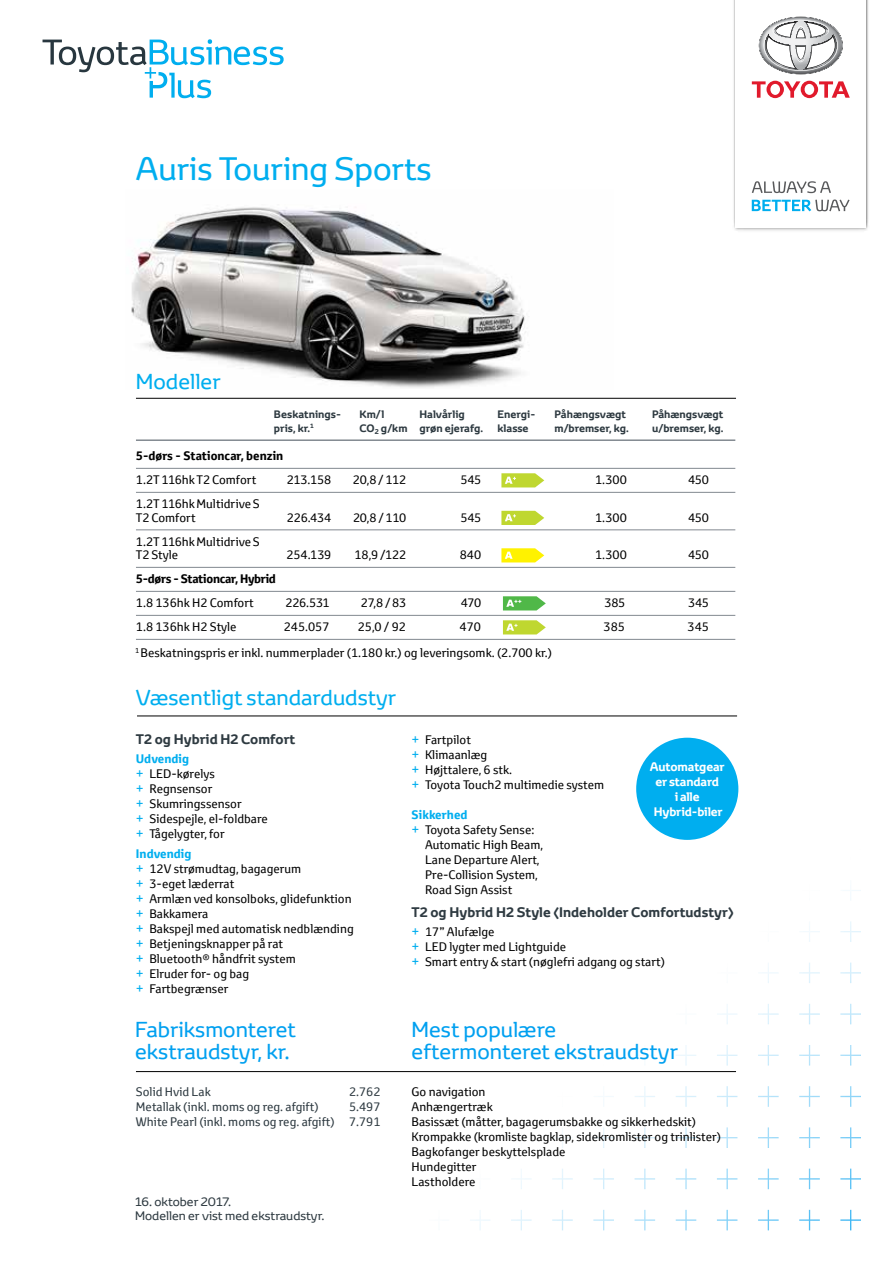
<style>
.page{position:relative;width:893px;height:1263px;background:#fff}
.page>*{position:absolute;margin:0;border:0;box-sizing:border-box;transform-origin:0 0}
.t1{font:31.5px "Toyota Display";color:#00aeef}
.t2{font:21px/22.5px "Toyota Display";color:#00a0f0}
.t3{font:21px "Toyota Display";color:#00aeef}
.t4{font:700 13.5px "Toyota Display";color:#2e3a41}
.t5{font:12px/15px "Toyota Text";color:#000}
.t6{font:12px/15px "Toyota Text";color:#2e3a41;text-align:right}
.t7{font:700 12px "Toyota Text";letter-spacing:-.01em;color:#000}
.t8{font:12px/14.4px "Toyota Display";color:#2e3a41}
.t9{font:700 12px/15px "Toyota Display";letter-spacing:-.015em;color:#fff;text-align:center}
.t10{font:700 12px "Toyota Text";color:#00aeef}
.t11{font:700 10.5px "Toyota Display";color:#2e3a41}
.s1{font-weight:700;color:#00aeef}
.s2{font-size:13.5px;color:#00aeef}
</style>
<div class="page">
<svg style="left:43px;top:39px;width:241px;height:59px"></svg>
<img style="left:733px;top:0;width:136px;height:231px">
<div style="left:735px;top:0;width:131px;height:227px;background:#fff"></div>
<svg style="left:752px;top:81px;width:98px;height:17px"></svg>
<svg style="left:759px;top:17px;width:84px;height:57px"></svg>
<svg style="left:733px;top:180px;width:128px;height:51px"></svg>
<img style="left:131px;top:207px;width:395px;height:181px">
<hr style="left:137px;top:715px;width:600px;height:1px;background:#000">
<hr style="left:136px;top:1071px;width:600px;height:1px;background:#000">
<hr style="left:136px;top:439px;width:599px;height:2px;background:#828990">
<hr style="left:136px;top:468px;width:599px;height:1px;background:#828990">
<hr style="left:136px;top:492px;width:599px;height:1px;background:#828990">
<hr style="left:136px;top:529px;width:599px;height:1px;background:#828990">
<hr style="left:136px;top:567px;width:599px;height:1px;background:#828990">
<hr style="left:136px;top:591px;width:599px;height:1px;background:#828990">
<hr style="left:136px;top:615px;width:599px;height:1px;background:#828990">
<hr style="left:136px;top:639px;width:599px;height:1px;background:#828990">
<svg style="left:501px;top:473px;width:43px;height:14px"></svg>
<svg style="left:501px;top:511px;width:43px;height:14px"></svg>
<svg style="left:501px;top:548px;width:43px;height:14px"></svg>
<svg style="left:503px;top:596px;width:43px;height:14px"></svg>
<svg style="left:503px;top:620px;width:43px;height:14px"></svg>
<hr style="left:136px;top:398px;width:600px;height:1px;background:#000">
<div style="left:636px;top:738px;width:102px;height:102px;background:#00aeef;border-radius:50%"></div>
<h1 class="t1" style="left:136px;top:148px;width:297px">Auris Touring Sports</h1>
<h2 class="t3" style="left:136px;top:368px;width:86px">Modeller</h2>
<p class="t11" style="left:274px;top:407px;width:69px">Beskatnings-</p>
<p class="t11" style="left:359px;top:407px;width:26px">Km/l</p>
<p class="t11" style="left:419px;top:407px;width:47px">Halvårlig</p>
<p class="t11" style="left:497px;top:407px;width:39px">Energi-</p>
<p class="t11" style="left:554px;top:407px;width:73px">Påhængsvægt</p>
<p class="t11" style="left:652px;top:407px;width:73px">Påhængsvægt</p>
<p class="t11" style="left:274px;top:421px;width:41px">pris, kr.<sup>1</sup></p>
<p class="t11" style="left:359px;top:421px;width:125px">CO<sub>2</sub> g/km grøn ejerafg.</p>
<p class="t11" style="left:497px;top:421px;width:33px">klasse</p>
<p class="t11" style="left:554px;top:421px;width:76px">m/bremser, kg.</p>
<p class="t11" style="left:652px;top:421px;width:73px">u/bremser, kg.</p>
<p class="t7" style="left:136px;top:448px;width:149px">5-dørs - Stationcar, benzin</p>
<p class="t5" style="left:136px;top:472px;width:122px">1.2T 116hk T2 Comfort</p>
<p class="t5" style="left:287px;top:472px;width:46px">213.158</p>
<p class="t5" style="left:353px;top:472px;width:55px">20,8 / 112</p>
<p class="t5" style="left:460px;top:472px;width:22px">545</p>
<p class="t5" style="left:595px;top:472px;width:33px">1.300</p>
<p class="t5" style="left:688px;top:472px;width:22px">450</p>
<p class="t5" style="left:136px;top:497px;width:125px;line-height:13.5px">1.2T 116hk Multidrive S<br>T2 Comfort</p>
<p class="t5" style="left:287px;top:510px;width:46px">226.434</p>
<p class="t5" style="left:353px;top:510px;width:55px">20,8 / 110</p>
<p class="t5" style="left:460px;top:510px;width:22px">545</p>
<p class="t5" style="left:595px;top:510px;width:33px">1.300</p>
<p class="t5" style="left:688px;top:510px;width:22px">450</p>
<p class="t5" style="left:136px;top:535px;width:125px;line-height:13.5px">1.2T 116hk Multidrive S<br>T2 Style</p>
<p class="t5" style="left:287px;top:547px;width:46px">254.139</p>
<p class="t5" style="left:355px;top:547px;width:53px">18,9 /122</p>
<p class="t5" style="left:460px;top:547px;width:23px">840</p>
<p class="t5" style="left:595px;top:547px;width:33px">1.300</p>
<p class="t5" style="left:688px;top:547px;width:22px">450</p>
<p class="t7" style="left:136px;top:571px;width:142px">5-dørs - Stationcar, Hybrid</p>
<p class="t5" style="left:136px;top:595px;width:119px">1.8 136hk H2 Comfort</p>
<p class="t5" style="left:285px;top:595px;width:46px">226.531</p>
<p class="t5" style="left:361px;top:595px;width:47px">27,8 / 83</p>
<p class="t5" style="left:461px;top:595px;width:22px">470</p>
<p class="t5" style="left:604px;top:595px;width:22px">385</p>
<p class="t5" style="left:688px;top:595px;width:22px">345</p>
<p class="t5" style="left:136px;top:619px;width:102px">1.8 136hk H2 Style</p>
<p class="t5" style="left:284px;top:619px;width:47px">245.057</p>
<p class="t5" style="left:358px;top:619px;width:50px">25,0 / 92</p>
<p class="t5" style="left:460px;top:619px;width:23px">470</p>
<p class="t5" style="left:604px;top:619px;width:23px">385</p>
<p class="t5" style="left:688px;top:619px;width:23px">345</p>
<p class="t5" style="left:135px;top:645px;width:418px"><sup>1</sup> Beskatningspris er inkl. nummerplader (1.180 kr.) og leveringsomk. (2.700 kr.)</p>
<h2 class="t3" style="left:136px;top:683px;width:262px">Væsentligt standardudstyr</h2>
<p class="t4" style="left:136px;top:730px;width:161px">T2 og Hybrid H2 Comfort</p>
<p class="t5" style="left:136px;top:751px;width:133px"><span class="s1">Udvendig<br></span><span class="s2">+</span> LED-kørelys<br><span class="s2">+</span> Regnsensor<br><span class="s2">+</span> Skumringssensor<br><span class="s2">+</span> Sidespejle, el-foldbare <span class="s2">+</span> Tågelygter, for</p>
<p class="t5" style="left:136px;top:846px;width:219px"><span class="s1">Indvendig<br></span><span class="s2">+</span> 12V strømudtag, bagagerum<br><span class="s2">+</span> 3-eget læderrat<br><span class="s2">+</span> Armlæn ved konsolboks, glidefunktion <span class="s2">+</span> Bakkamera<br><span class="s2">+</span> Bakspejl med automatisk nedblænding <span class="s2">+</span> Betjeningsknapper på rat<br><span class="s2">+</span> Bluetooth® håndfrit system<br><span class="s2">+</span> Elruder for- og bag<br><span class="s2">+</span> Fartbegrænser</p>
<h2 class="t2" style="left:135px;top:1018px;width:162px">Fabriksmonteret ekstraudstyr, kr.</h2>
<h2 class="t2" style="left:412px;top:1018px;width:268px">Mest populære eftermonteret ekstraudstyr</h2>
<p class="t6" style="left:136px;top:1084px;width:76px">Solid Hvid Lak</p>
<p class="t6" style="left:349px;top:1084px;width:33px">2.762</p>
<p class="t6" style="left:136px;top:1099px;width:184px">Metallak (inkl. moms og reg. afgift)</p>
<p class="t5" style="left:412px;top:732px;width:194px"><span class="s2">+</span> Fartpilot<br><span class="s2">+</span> Klimaanlæg<br><span class="s2">+</span> Højttalere, 6 stk.<br><span class="s2">+</span> Toyota Touch2 multimedie system</p>
<p class="t10" style="left:412px;top:807px;width:58px">Sikkerhed</p>
<p class="t5" style="left:412px;top:822px;width:124px"><span class="s2">+</span> Toyota Safety Sense:</p>
<p class="t5" style="left:425px;top:837px;width:119px">Automatic High Beam,</p>
<p class="t5" style="left:425px;top:852px;width:116px">Lane Departure Alert,</p>
<p class="t5" style="left:425px;top:867px;width:114px">Pre-Collision System,</p>
<p class="t5" style="left:425px;top:882px;width:89px">Road Sign Assist</p>
<p class="t4" style="left:412px;top:903px;width:324px">T2 og Hybrid H2 Style (Indeholder Comfortudstyr)</p>
<p class="t5" style="left:412px;top:924px;width:255px"><span class="s2">+</span> 17” Alufælge<br><span class="s2">+</span> LED lygter med Lightguide<br><span class="s2">+</span> Smart entry &amp; start (nøglefri adgang og start)</p>
<p class="t9" style="left:650px;top:759px;width:76px">Automatgear er standard<br>i alle<br>Hybrid-biler</p>
<p class="t5" style="left:412px;top:1084px;width:311px">Go navigation<br>Anhængertræk<br>Basissæt (måtter, bagagerumsbakke og sikkerhedskit)<br>Krompakke (kromliste bagklap, sidekromlister og trinlister)<br>Bagkofanger beskyttelsplade<br>Hundegitter<br>Lastholdere</p>
<p class="t6" style="left:136px;top:1099px;width:246px">5.497<br>White Pearl (inkl. moms og reg. afgift) 7.791</p>
<p class="t8" style="left:135px;top:1194px;width:191px">16. oktober 2017.<br>Modellen er vist med ekstraudstyr.</p>
</div>
